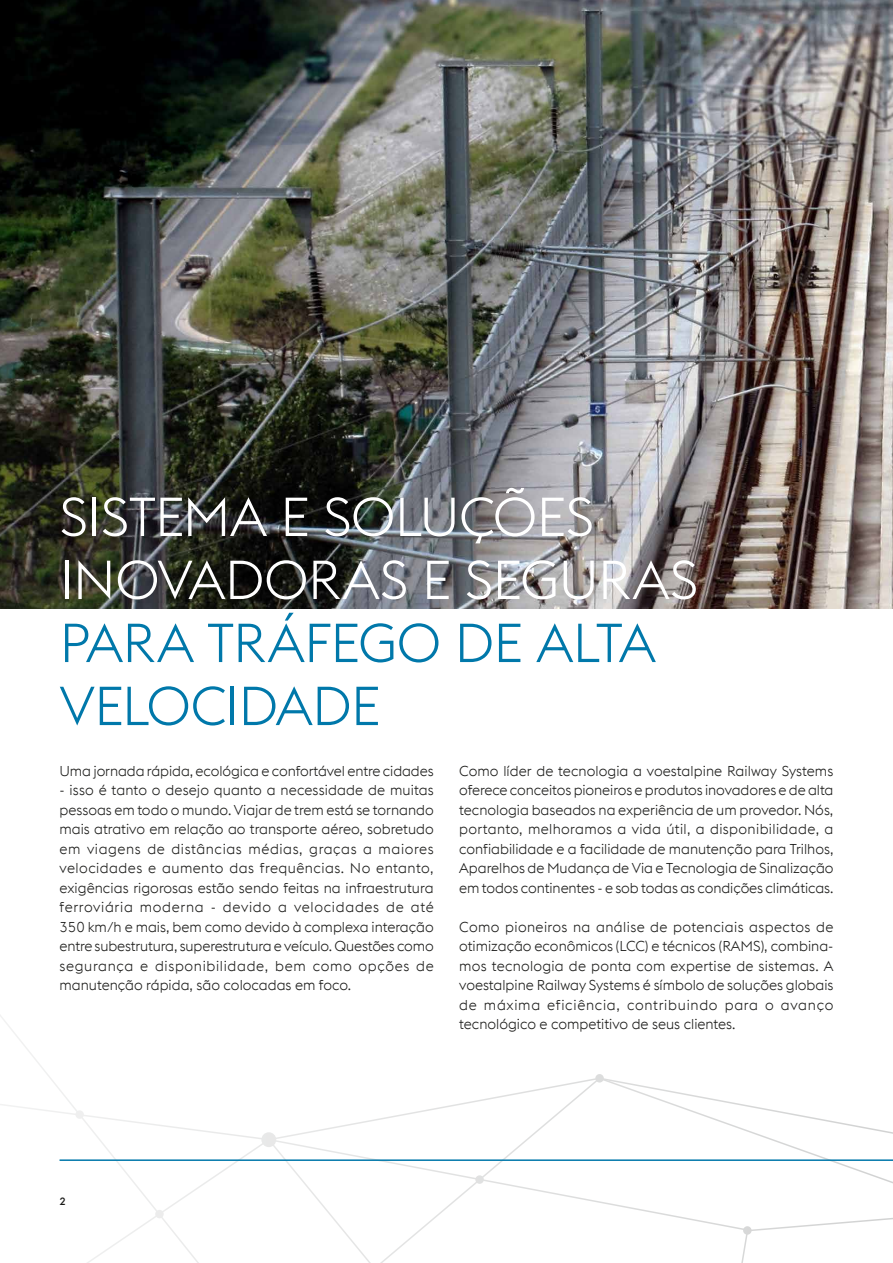
<style>
.page{position:relative;width:893px;height:1263px;background:#fff}
.page>*{position:absolute;margin:0;border:0;box-sizing:border-box;transform-origin:0 0}
.t1{font:300 54px/63px "voestalpine";letter-spacing:-.015em;color:#fff}
.t2{font:300 54px/63px "voestalpine";letter-spacing:-.015em;color:#0078aa}
.t3{font:300 14.25px/19.5px "voestalpine";letter-spacing:-.005em;color:#1a1a18;text-align:justify}
.t4{font:500 10.5px "voestalpine";color:#1a1a18}
</style>
<div class="page">
<svg style="left:0;top:1015px;width:232px;height:248px"></svg>
<svg style="left:271px;top:1078px;width:622px;height:154px"></svg>
<div style="left:261px;top:1132px;width:15px;height:15px;background:#e8e8e8;border-radius:50%"></div>
<svg style="left:743px;top:1226px;width:9px;height:9px"></svg>
<div style="left:595px;top:1074px;width:9px;height:8px;background:#dcdddd;border-radius:50%"></div>
<div style="left:475px;top:1175px;width:9px;height:9px;background:#e0e1e1;border-radius:50%"></div>
<div style="left:155px;top:1210px;width:9px;height:8px;background:#ececec;border-radius:50%"></div>
<div style="left:75px;top:1110px;width:9px;height:9px;background:#efefef;border-radius:50%"></div>
<img style="left:0;top:0;width:893px;height:608px">
<hr style="left:60px;top:1159px;width:833px;height:2px;background:#0078aa">
<h1 class="t1" style="left:60px;top:486px;width:640px">SISTEMA E SOLUÇÕES<br>INOVADORAS E SEGURAS</h1>
<h1 class="t2" style="left:60px;top:612px;width:598px">PARA TRÁFEGO DE ALTA<br>VELOCIDADE</h1>
<p class="t3" style="left:60px;top:761px;width:376px">Uma jornada rápida, ecológica e confortável entre cidades</p>
<p class="t3" style="left:60px;top:780px;width:376px">- isso é tanto o desejo quanto a necessidade de muitas pessoas em todo o mundo. Viajar de trem está se tornando mais atrativo em relação ao transporte aéreo, sobretudo em viagens de distâncias médias, graças a maiores velocidades e aumento das frequências. No entanto, exigências rigorosas estão sendo feitas na infraestrutura ferroviária moderna - devido a velocidades de até 350 km/h e mais, bem como devido à complexa interação entre subestrutura, superestrutura e veículo. Questões como segurança e disponibilidade, bem como opções de manutenção rápida, são colocadas em foco.</p>
<p class="t3" style="left:459px;top:761px;width:376px">Como líder de tecnologia a voestalpine Railway Systems oferece conceitos pioneiros e produtos inovadores e de alta tecnologia baseados na experiência de um provedor. Nós, portanto, melhoramos a vida útil, a disponibilidade, a confiabilidade e a facilidade de manutenção para Trilhos, Aparelhos de Mudança de Via e Tecnologia de Sinalização em todos continentes - e sob todas as condições climáticas.</p>
<p class="t3" style="left:459px;top:917px;width:376px">Como pioneiros na análise de potenciais aspectos de otimização econômicos (LCC) e técnicos (RAMS), combina&shy;mos tecnologia de ponta com expertise de sistemas. A voestalpine Railway Systems é símbolo de soluções globais de máxima eficiência, contribuindo para o avanço tecnológico e competitivo de seus clientes.</p>
<p class="t4" style="left:60px;top:1194px;width:8px">2</p>
</div>
